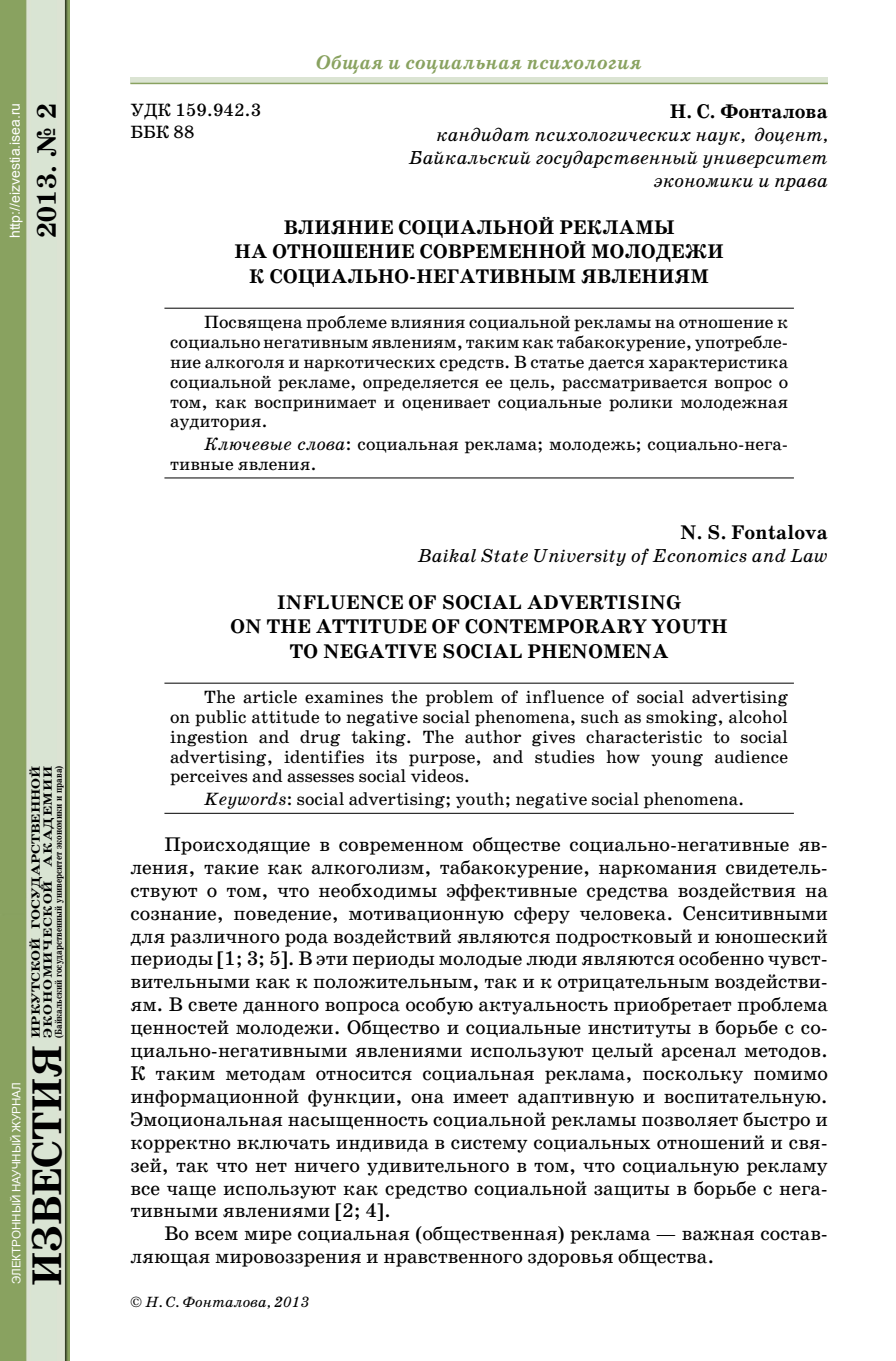
<style>
.page{position:relative;width:896px;height:1361px;background:#fff}
.page>*{position:absolute;margin:0;border:0;box-sizing:border-box;transform-origin:0 0}
.t1{font:700 42px "School Book C";color:#000}
.t2{font:700 27px "School Book C";color:#000}
.t3{font:20px/22.8px "School Book C";color:#000;text-align:justify}
.t4{font:700 20px/24.4px "School Book C";letter-spacing:.01em;color:#000;text-align:center}
.t5{font:italic 700 20px "School Book C";color:#89a260}
.t6{font:italic 19px/23px "School Book C";color:#000;text-align:right}
.t7{font:18px/19.8px "School Book C";color:#000;text-align:justify}
.t8{font:italic 15px "School Book C";color:#000}
.t9{font:14px "Arial";color:#fff}
.t10{font:700 12px/12px "School Book C";color:#000;scale:1.25 1}
.t11{font:11.6px "Arial";color:#fff}
.t12{font:700 10px "School Book C";color:#000;scale:.85 1}
.s1{font-style:italic}
.s2{font-style:normal}
</style>
<div class="page">
<img style="left:0;top:0;width:70px;height:1361px">
<svg style="left:130px;top:77px;width:698px;height:6px;background:#d6e0cd"></svg>
<hr style="left:130px;top:83px;width:698px;height:1px;background:#89a260">
<hr style="left:164px;top:308px;width:630px;height:1px;background:#000">
<hr style="left:164px;top:477px;width:630px;height:1px;background:#000">
<hr style="left:164px;top:683px;width:630px;height:1px;background:#000">
<hr style="left:164px;top:813px;width:630px;height:1px;background:#000">
<p class="t9" style="left:6px;top:238px;width:137px;rotate:-90deg">http://eizvestia.isea.ru</p>
<h2 class="t2" style="left:32px;top:238px;width:136px;rotate:-90deg">2013. № 2</h2>
<p class="t11" style="left:9px;top:1284px;width:203px;rotate:-90deg">ЭЛЕКТРОННЫЙ НАУЧНЫЙ ЖУРНАЛ</p>
<p class="t10" style="left:30px;top:1037px;width:219px;rotate:-90deg">ИРКУТСКОЙ ГОСУДАРСТВЕННОЙ<br>ЭКОНОМИЧЕСКОЙ АКАДЕМИИ</p>
<p class="t12" style="left:53px;top:1037px;width:322px;rotate:-90deg">(Байкальский государственный университет экономики и права)</p>
<h1 class="t1" style="left:23px;top:1286px;width:243px;rotate:-90deg">ИЗВЕСТИЯ</h1>
<p class="t5" style="left:316px;top:51px;width:327px">Общая и социальная психология</p>
<p class="t7" style="left:130px;top:99px;width:132px;line-height:21.6px">УДК 159.942.3<br>ББК 88</p>
<p class="t4" style="left:670px;top:99px;width:159px">Н. С. Фонталова</p>
<p class="t6" style="left:409px;top:123px;width:420px">кандидат психологических наук, доцент,<br>Байкальский государственный университет экономики и права</p>
<p class="t4" style="left:234px;top:215px;width:491px">ВЛИЯНИЕ СОЦИАЛЬНОЙ РЕКЛАМЫ<br>НА ОТНОШЕНИЕ СОВРЕМЕННОЙ МОЛОДЕЖИ<br>К СОЦИАЛЬНО-НЕГАТИВНЫМ ЯВЛЕНИЯМ</p>
<p class="t7" style="left:170px;top:312px;width:619px;text-indent:34px">Посвящена проблеме влияния социальной рекламы на отношение к социально негативным явлениям, таким как табакокурение, употребле&shy;ние алкоголя и наркотических средств. В статье дается характеристика социальной рекламе, определяется ее цель, рассматривается вопрос о том, как воспринимает и оценивает социальные ролики молодежная аудитория.</p>
<p class="t7" style="left:170px;top:434px;width:619px;text-indent:34px"><span class="s1">Ключевые слова</span>: социальная реклама; молодежь; социально-нега&shy;тивные явления.</p>
<p class="t4" style="left:680px;top:520px;width:149px">N. S. Fontalova</p>
<p class="t6" style="left:418px;top:544px;width:412px">Baikal State University of Economics and Law</p>
<p class="t4" style="left:231px;top:590px;width:499px">INFLUENCE OF SOCIAL ADVERTISING<br>ON THE ATTITUDE OF CONTEMPORARY YOUTH<br>TO NEGATIVE SOCIAL PHENOMENA</p>
<p class="t7" style="left:170px;top:687px;width:619px;text-indent:34px">The article examines the problem of influence of social advertising on public attitude to negative social phenomena, such as smoking, alcohol ingestion and drug taking. The author gives characteristic to social advertising, identifies its purpose, and studies how young audience perceives and assesses social videos.</p>
<p class="t7" style="left:204px;top:789px;width:542px"><span class="s1">Keywords</span>: social advertising; youth; negative social phenomena.</p>
<p class="t3" style="left:130px;top:833px;width:699px;text-indent:34px">Происходящие в современном обществе социально-негативные яв&shy;ления, такие как алкоголизм, табакокурение, наркомания свидетель&shy;ствуют о том, что необходимы эффективные средства воздействия на сознание, поведение, мотивационную сферу человека. Сенситивными для различного рода воздействий являются подростковый и юношеский периоды [1; 3; 5]. В эти периоды молодые люди являются особенно чувст&shy;вительными как к положительным, так и к отрицательным воздействи&shy;ям. В свете данного вопроса особую актуальность приобретает проблема ценностей молодежи. Общество и социальные институты в борьбе с со&shy;циально-негативными явлениями используют целый арсенал методов.<br>К таким методам относится социальная реклама, поскольку помимо информационной функции, она имеет адаптивную и воспитательную.<br>Эмоциональная насыщенность социальной рекламы позволяет быстро и корректно включать индивида в систему социальных отношений и свя&shy;зей, так что нет ничего удивительного в том, что социальную рекламу все чаще используют как средство социальной защиты в борьбе с нега&shy;тивными явлениями [2; 4].</p>
<p class="t3" style="left:130px;top:1222px;width:699px;text-indent:34px">Во всем мире социальная (общественная) реклама — важная состав&shy;ляющая мировоззрения и нравственного здоровья общества.</p>
<p class="t8" style="left:130px;top:1293px;width:180px"><span class="s2">©</span> Н. С. Фонталова, 2013</p>
</div>
